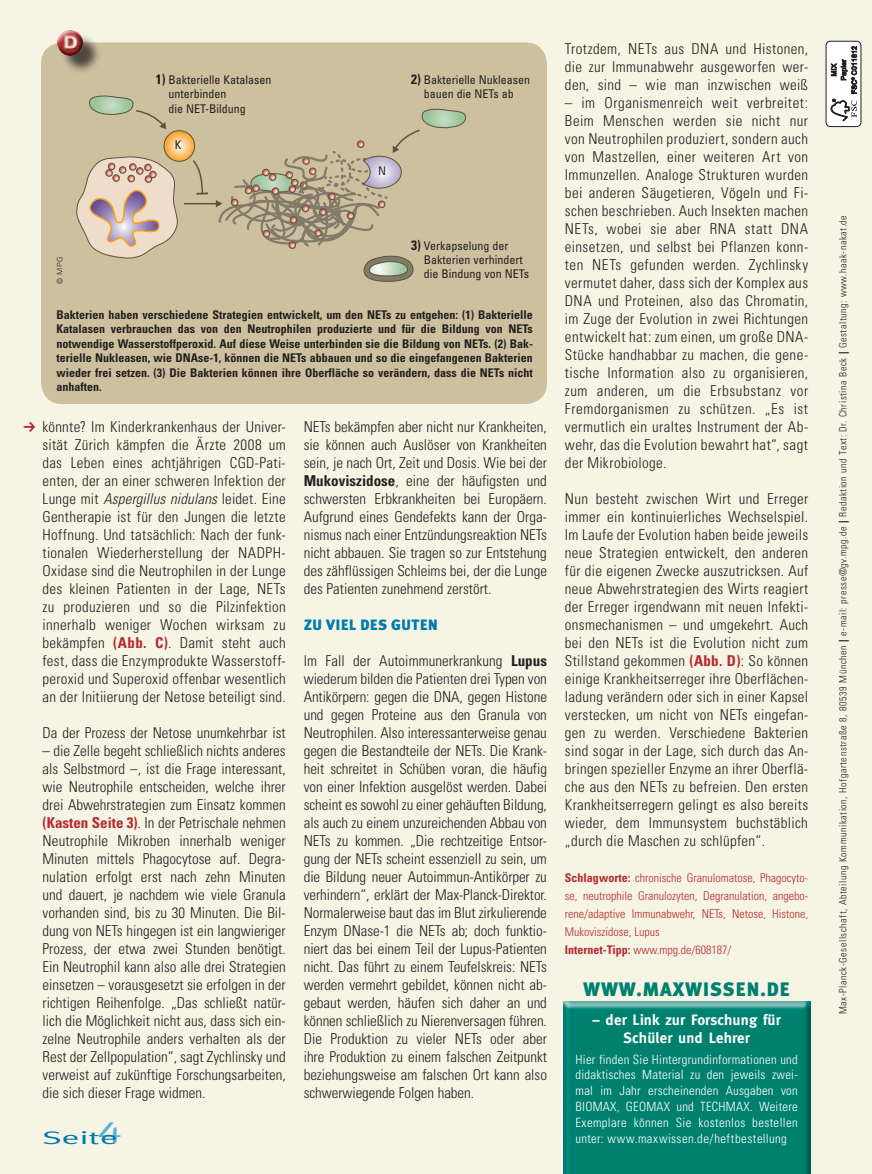
<style>
.page{position:relative;width:872px;height:1174px;background:#f6f5e5}
.page>*{position:absolute;margin:0;border:0;box-sizing:border-box;transform-origin:0 0}
.t1{font:900 19.5px "Meta Plus";letter-spacing:.035em;color:#008070}
.t2{font:18px "Meta Plus Normal";color:#007bab;scale:1.96 1}
.t3{font:300 condensed 15px/18px "Univers LT";letter-spacing:.005em;color:#231f20;text-align:justify}
.t4{font:700 15px/18.1px "Meta";letter-spacing:.01em;color:#fff;text-align:center}
.t5{font:900 15px "Meta Plus";letter-spacing:.01em;color:#007bab}
.t6{font:300 condensed 12.75px/15.8px "Univers LT";letter-spacing:.03em;color:#fff;text-align:justify}
.t7{font:700 condensed 12px/14.4px "Univers LT";color:#231f20;text-align:justify}
.t8{font:300 condensed 12px/18px "Univers LT";color:#b7282e}
.t9{font:condensed 12px/14.4px "Univers LT";color:#231f20}
.t10{font:300 condensed 10.05px "Univers LT";letter-spacing:.055em;color:#231f20}
.t11{font:300 7.5px "Univers LT";color:#231f20}
.s1{font-weight:700;font-size:13.5px}
.s2{font-style:italic}
.s3{font-weight:700;color:#b7282e}
.s4{font-weight:700}
</style>
<div class="page">
<div style="left:826px;top:41px;width:35px;height:86px;background:#fff;border-radius:4px"></div>
<div style="left:825px;top:41px;width:36px;height:86px;border:1px solid #231f20;border-radius:4px"></div>
<svg style="left:830px;top:46px;width:27px;height:75px"></svg>
<div style="left:41px;top:43px;width:506px;height:361px;background:#cdc09f;border-radius:21px"></div>
<svg style="left:77px;top:155px;width:101px;height:104px"></svg>
<div style="left:108px;top:163px;width:7px;height:7px;border:1px solid #5d543f;border-radius:50%"></div>
<svg style="left:164px;top:131px;width:31px;height:30px"></svg>
<div style="left:164px;top:130px;width:31px;height:32px;border:1px solid #5d543f;border-radius:50%"></div>
<svg style="left:89px;top:95px;width:77px;height:34px"></svg>
<svg style="left:193px;top:160px;width:15px;height:35px"></svg>
<hr style="left:184px;top:203px;width:33px;height:1px;background:#5d543f">
<svg style="left:216px;top:108px;width:251px;height:174px"></svg>
<div style="left:60px;top:33px;width:41px;height:41px;background:#231f20;opacity:.75"></div>
<img style="left:57px;top:30px;width:26px;height:26px;border-radius:12px">
<div style="left:564px;top:1001px;width:246px;height:173px;background:#008170"></div>
<p class="t9" style="left:168px;top:72px;width:104px;text-indent:-13px"><span class="s1">1)</span> Bakterielle Katalasen unterbinden<br>die NET-Bildung</p>
<p class="t9" style="left:411px;top:72px;width:120px;text-align:center"><span class="s1">2)</span> Bakterielle Nukleasen bauen die NETs ab</p>
<p class="t11" style="left:55px;top:284px;width:29px;rotate:-90deg">© MPG</p>
<p class="t9" style="left:175px;top:137px;width:8px">K</p>
<p class="t9" style="left:378px;top:164px;width:10px">N</p>
<p class="t9" style="left:424px;top:238px;width:107px;text-indent:-13px"><span class="s1">3)</span> Verkapselung der<br>Bakterien verhindert die Bindung von NETs</p>
<p class="t7" style="left:57px;top:307px;width:478px">Bakterien haben verschiedene Strategien entwickelt, um den NETs zu entgehen: (1) Bakterielle Katalasen verbrauchen das von den Neutrophilen produzierte und für die Bildung von NETs notwendige Wasserstoffperoxid. Auf diese Weise unterbinden sie die Bildung von NETs. (2) Bak&shy;terielle Nukleasen, wie DNAse-1, können die NETs abbauen und so die eingefangenen Bakterien wieder frei setzen. (3) Die Bakterien können ihre Oberfläche so verändern, dass die NETs nicht anhaften.</p>
<p class="t3" style="left:43px;top:418px;width:245px">könnte? Im Kinderkrankenhaus der Univer&shy;sität Zürich kämpfen die Ärzte 2008 um das Leben eines achtjährigen CGD-Pati&shy;enten, der an einer schweren Infektion der Lunge mit <span class="s2">Aspergillus nidulans</span> leidet. Eine Gentherapie ist für den Jungen die letzte Hoffnung. Und tatsächlich: Nach der funk&shy;tionalen Wiederherstellung der NADPH-Oxidase sind die Neutrophilen in der Lunge des kleinen Patienten in der Lage, NETs zu produzieren und so die Pilzinfektion innerhalb weniger Wochen wirksam zu bekämpfen <span class="s3">(Abb. C)</span>. Damit steht auch fest, dass die Enzymprodukte Wasserstoff&shy;peroxid und Superoxid offenbar wesentlich an der Initiierung der Netose beteiligt sind.</p>
<p class="t3" style="left:43px;top:724px;width:245px">Da der Prozess der Netose unumkehrbar ist</p>
<p class="t3" style="left:43px;top:742px;width:245px">– die Zelle begeht schließlich nichts anderes als Selbstmord –, ist die Frage interessant, wie Neutrophile entscheiden, welche ihrer drei Abwehrstrategien zum Einsatz kommen <span class="s3">(Kasten Seite 3)</span>. In der Petrischale nehmen Neutrophile Mikroben innerhalb weniger Minuten mittels Phagocytose auf. Degra&shy;nulation erfolgt erst nach zehn Minuten und dauert, je nachdem wie viele Granula vorhanden sind, bis zu 30 Minuten. Die Bil&shy;dung von NETs hingegen ist ein langwieriger Prozess, der etwa zwei Stunden benötigt.<br>Ein Neutrophil kann also alle drei Strategien einsetzen – vorausgesetzt sie erfolgen in der richtigen Reihenfolge. „Das schließt natür&shy;lich die Möglichkeit nicht aus, dass sich ein&shy;zelne Neutrophile anders verhalten als der Rest der Zellpopulation“, sagt Zychlinsky und verweist auf zukünftige Forschungsarbeiten, die sich dieser Frage widmen.</p>
<p class="t2" style="left:42px;top:1127px;width:42px">Seite<sup>4</sup></p>
<p class="t3" style="left:304px;top:418px;width:245px">NETs bekämpfen aber nicht nur Krankheiten, sie können auch Auslöser von Krankheiten sein, je nach Ort, Zeit und Dosis. Wie bei der <span class="s4">Mukoviszidose</span>, eine der häufigsten und schwersten Erbkrankheiten bei Europäern.<br>Aufgrund eines Gendefekts kann der Orga&shy;nismus nach einer Entzündungsreaktion NETs nicht abbauen. Sie tragen so zur Entstehung des zähflüssigen Schleims bei, der die Lunge des Patienten zunehmend zerstört.</p>
<p class="t5" style="left:304px;top:616px;width:136px">ZU VIEL DES GUTEN</p>
<p class="t3" style="left:304px;top:652px;width:245px">Im Fall der Autoimmunerkrankung <span class="s4">Lupus </span>wiederum bilden die Patienten drei Typen von Antikörpern: gegen die DNA, gegen Histone und gegen Proteine aus den Granula von Neutrophilen. Also interessanterweise genau gegen die Bestandteile der NETs. Die Krank&shy;heit schreitet in Schüben voran, die häufig von einer Infektion ausgelöst werden. Dabei scheint es sowohl zu einer gehäuften Bildung, als auch zu einem unzureichenden Abbau von NETs zu kommen. „Die rechtzeitige Entsor&shy;gung der NETs scheint essenziell zu sein, um die Bildung neuer Autoimmun-Antikörper zu verhindern“, erklärt der Max-Planck-Direktor.<br>Normalerweise baut das im Blut zirkulierende Enzym DNase-1 die NETs ab; doch funktio&shy;niert das bei einem Teil der Lupus-Patienten nicht. Das führt zu einem Teufelskreis: NETs werden vermehrt gebildet, können nicht ab&shy;gebaut werden, häufen sich daher an und können schließlich zu Nierenversagen führen.<br>Die Produktion zu vieler NETs oder aber ihre Produktion zu einem falschen Zeitpunkt beziehungsweise am falschen Ort kann also schwerwiegende Folgen haben.</p>
<p class="t3" style="left:565px;top:40px;width:245px">Trotzdem, NETs aus DNA und Histonen, die zur Immunabwehr ausgeworfen wer&shy;den, sind – wie man inzwischen weiß</p>
<p class="t3" style="left:565px;top:94px;width:245px">– im Organismenreich weit verbreitet:<br>Beim Menschen werden sie nicht nur von Neutrophilen produziert, sondern auch von Mastzellen, einer weiteren Art von Immunzellen. Analoge Strukturen wurden bei anderen Säugetieren, Vögeln und Fi&shy;schen beschrieben. Auch Insekten machen NETs, wobei sie aber RNA statt DNA einsetzen, und selbst bei Pflanzen konn&shy;ten NETs gefunden werden. Zychlinsky vermutet daher, dass sich der Komplex aus DNA und Proteinen, also das Chromatin, im Zuge der Evolution in zwei Richtungen entwickelt hat: zum einen, um große DNA-Stücke handhabbar zu machen, die gene&shy;tische Information also zu organisieren, zum anderen, um die Erbsubstanz vor Fremdorganismen zu schützen. „Es ist vermutlich ein uraltes Instrument der Ab&shy;wehr, das die Evolution bewahrt hat“, sagt der Mikrobiologe.</p>
<p class="t3" style="left:565px;top:490px;width:245px">Nun besteht zwischen Wirt und Erreger immer ein kontinuierliches Wechselspiel.<br>Im Laufe der Evolution haben beide jeweils neue Strategien entwickelt, den anderen für die eigenen Zwecke auszutricksen. Auf neue Abwehrstrategien des Wirts reagiert der Erreger irgendwann mit neuen Infekti&shy;onsmechanismen – und umgekehrt. Auch bei den NETs ist die Evolution nicht zum Stillstand gekommen <span class="s3">(Abb. D)</span>: So können einige Krankheitserreger ihre Oberflächen&shy;ladung verändern oder sich in einer Kapsel verstecken, um nicht von NETs eingefan&shy;gen zu werden. Verschiedene Bakterien sind sogar in der Lage, sich durch das An&shy;bringen spezieller Enzyme an ihrer Oberflä&shy;che aus den NETs zu befreien. Den ersten Krankheitserregern gelingt es also bereits wieder, dem Immunsystem buchstäblich „durch die Maschen zu schlüpfen“.</p>
<p class="t8" style="left:565px;top:869px;width:245px"><span class="s4">Schlagworte:</span> chronische Granulomatose, Phagocyto&shy;se, neutrophile Granulozyten, Degranulation, angebo&shy;rene/adaptive Immunabwehr, NETs, Netose, Histone, Mukoviszidose, Lupus<br><span class="s4">Internet-Tipp:</span> www.mpg.de/608187/</p>
<h1 class="t1" style="left:583px;top:977px;width:19px">WWW</h1>
<h1 class="t1" style="left:636px;top:977px;width:155px">.MAXWISSEN.DE</h1>
<p class="t4" style="left:592px;top:1011px;width:190px">– der Link zur Forschung für<br>Schüler und Lehrer</p>
<p class="t6" style="left:575px;top:1051px;width:224px">Hier finden Sie Hintergrundinformationen und didaktisches Material zu den jeweils zwei&shy;mal im Jahr erscheinenden Ausgaben von BIOMAX, GEOMAX und TECHMAX. Weitere Exemplare können Sie kostenlos bestellen unter: www.maxwissen.de/heftbestellung</p>
<p class="t10" style="left:837px;top:1014px;width:800px;rotate:-90deg">Max-Planck-Gesellschaft, Abteilung Kommunikation, Hofgartenstraße 8, 80539 München <span class="s4">|</span> e-mail: presse@gv.mpg.de <span class="s4">|</span> Redaktion und Text: Dr. Christina Beck <span class="s4">|</span> Gestaltung: www.haak-nakat.de</p>
</div>
